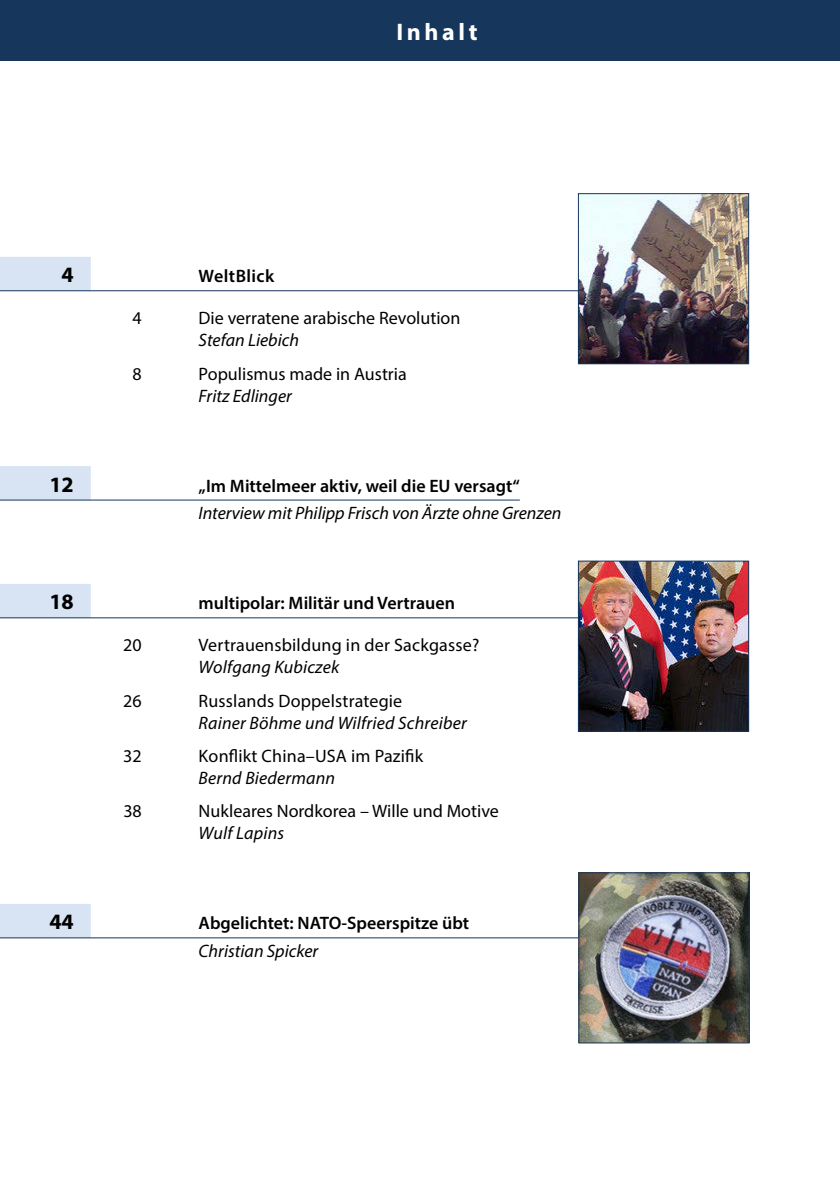
<style>
.page{position:relative;width:840px;height:1191px;background:#fff}
.page>*{position:absolute;margin:0;border:0;box-sizing:border-box;transform-origin:0 0}
.t1{font:700 24px "Myriad Pro";letter-spacing:.15em;color:#fff}
.Rubrik_Einzelartikel{font:700 22px "Myriad Pro";color:#000}
.Rubrik_mehrere_Artik{font:700 22px "Myriad Pro";color:#000}
.t2{font:18px "Myriad Pro";color:#000}
.Autor{font:italic 18px "Myriad Pro";color:#000}
.Rubrik_Einzelartikel-2{font:600 18px "Myriad Pro";color:#000}
.Rubrik_mehrere_Artik-2{font:600 18px "Myriad Pro";color:#000}
.Rubrik_mehrere_Artik-3{font:600 18px "Myriad Pro";letter-spacing:.025em;color:#000}
</style>
<div class="page">
<div style="left:0;top:0;width:839px;height:61px;background:#16365b"></div>
<div style="left:0;top:257px;width:91px;height:34px;background:#d8e4f3"></div>
<hr style="left:0;top:290px;width:647px;height:1px;background:#16365b">
<div style="left:0;top:466px;width:91px;height:34px;background:#d8e4f3"></div>
<hr style="left:0;top:499px;width:519px;height:1px;background:#16365b">
<div style="left:0;top:584px;width:91px;height:34px;background:#d8e4f3"></div>
<hr style="left:0;top:617px;width:648px;height:1px;background:#16365b">
<div style="left:0;top:904px;width:91px;height:34px;background:#d8e4f3"></div>
<hr style="left:0;top:937px;width:648px;height:1px;background:#16365b">
<img style="left:579px;top:562px;width:167px;height:167px">
<div style="left:577px;top:560px;width:171px;height:171px;border:1px solid #16365b"></div>
<img style="left:580px;top:874px;width:167px;height:167px">
<div style="left:578px;top:872px;width:171px;height:171px;border:1px solid #16365b"></div>
<img style="left:579px;top:195px;width:167px;height:167px">
<div style="left:577px;top:193px;width:171px;height:171px;border:1px solid #16365b"></div>
<h1 class="t1" style="left:396px;top:16px;width:83px">Inhalt</h1>
<p class="Rubrik_mehrere_Artik" style="left:61px;top:260px;width:14px">4</p>
<p class="Rubrik_mehrere_Artik-3" style="left:198px;top:265px;width:77px">WeltBlick</p>
<p class="t2" style="left:132px;top:307px;width:11px">4</p>
<p class="t2" style="left:198px;top:307px;width:263px">Die verratene arabische Revolution</p>
<p class="Autor" style="left:198px;top:329px;width:102px">Stefan Liebich</p>
<p class="t2" style="left:132px;top:362px;width:11px">8</p>
<p class="t2" style="left:198px;top:362px;width:209px">Populismus made in Austria</p>
<p class="Autor" style="left:198px;top:384px;width:95px">Fritz Edlinger</p>
<p class="Rubrik_Einzelartikel" style="left:49px;top:470px;width:26px">12</p>
<p class="Rubrik_Einzelartikel-2" style="left:198px;top:474px;width:322px">„Im Mittelmeer aktiv, weil die EU versagt“</p>
<p class="Autor" style="left:198px;top:502px;width:364px">Interview mit Philipp Frisch von Ärzte ohne Grenzen</p>
<p class="Rubrik_mehrere_Artik" style="left:49px;top:587px;width:26px">18</p>
<p class="Rubrik_mehrere_Artik-2" style="left:198px;top:592px;width:258px">multipolar: Militär und Vertrauen</p>
<p class="t2" style="left:123px;top:634px;width:20px">20</p>
<p class="t2" style="left:198px;top:634px;width:282px">Vertrauensbildung in der Sackgasse?</p>
<p class="Autor" style="left:198px;top:656px;width:142px">Wolfgang Kubiczek</p>
<p class="t2" style="left:123px;top:689px;width:20px">26</p>
<p class="t2" style="left:198px;top:689px;width:205px">Russlands Doppelstrategie</p>
<p class="Autor" style="left:198px;top:711px;width:269px">Rainer Böhme und Wilfried Schreiber</p>
<p class="t2" style="left:123px;top:745px;width:20px">32</p>
<p class="t2" style="left:198px;top:745px;width:226px">Konflikt China–USA im Pazifik</p>
<p class="Autor" style="left:198px;top:767px;width:138px">Bernd Biedermann</p>
<p class="t2" style="left:123px;top:800px;width:20px">38</p>
<p class="t2" style="left:198px;top:800px;width:301px">Nukleares Nordkorea – Wille und Motive</p>
<p class="Autor" style="left:198px;top:822px;width:87px">Wulf Lapins</p>
<p class="Rubrik_Einzelartikel" style="left:49px;top:907px;width:26px">44</p>
<p class="Rubrik_Einzelartikel-2" style="left:198px;top:912px;width:272px">Abgelichtet: NATO-Speerspitze übt</p>
<p class="Autor" style="left:198px;top:940px;width:121px">Christian Spicker</p>
</div>
